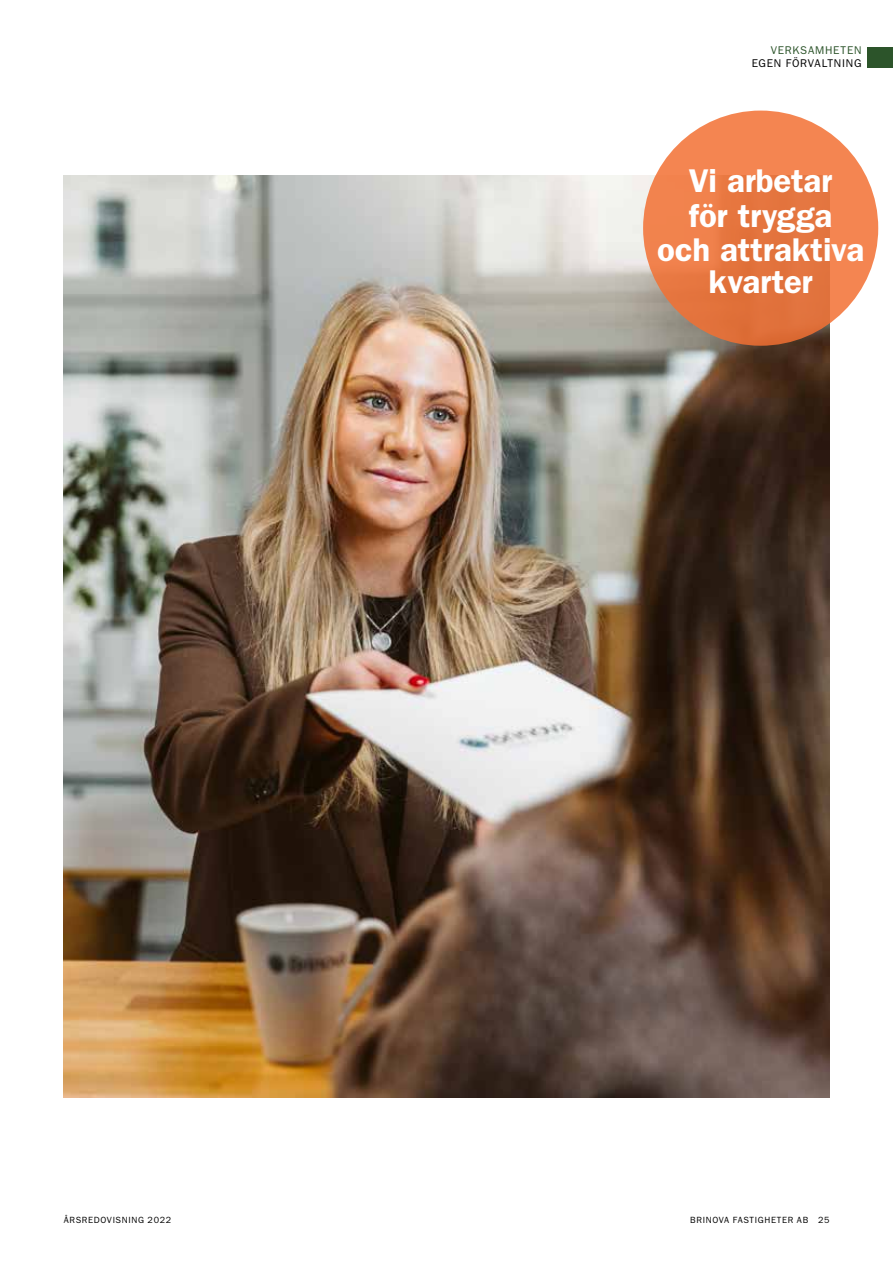
<style>
.page{position:relative;width:893px;height:1263px;background:#fff}
.page>*{position:absolute;margin:0;border:0;box-sizing:border-box;transform-origin:0 0}
.t1{font:600 33px/34.5px "ITC Franklin Gothic Std";letter-spacing:-.005em;color:#fff;text-align:center}
.t2{font:11.25px "ITC Franklin Gothic Std";letter-spacing:.065em;color:#000}
.t3{font:11.25px "ITC Franklin Gothic Std";letter-spacing:.07em;color:#2c542a}
.t4{font:9px "ITC Franklin Gothic Std";letter-spacing:.075em;color:#000}
</style>
<div class="page">
<div style="left:867px;top:47px;width:26px;height:21px;background:#2c542a"></div>
<img style="left:64px;top:175px;width:765px;height:922px">
<svg style="left:643px;top:111px;width:235px;height:235px;background:#ea7b46"></svg>
<p class="t4" style="left:64px;top:1215px;width:109px">ÅRSREDOVISNING 2022</p>
<p class="t3" style="left:771px;top:44px;width:92px">VERKSAMHETEN</p>
<p class="t2" style="left:752px;top:57px;width:111px">EGEN FÖRVALTNING</p>
<h1 class="t1" style="left:657px;top:164px;width:208px">Vi arbetar<br>för trygga<br>och attraktiva</h1>
<h1 class="t1" style="left:709px;top:264px;width:106px">kvarter</h1>
<p class="t4" style="left:690px;top:1215px;width:141px">BRINOVA FASTIGHETER AB 25</p>
</div>
